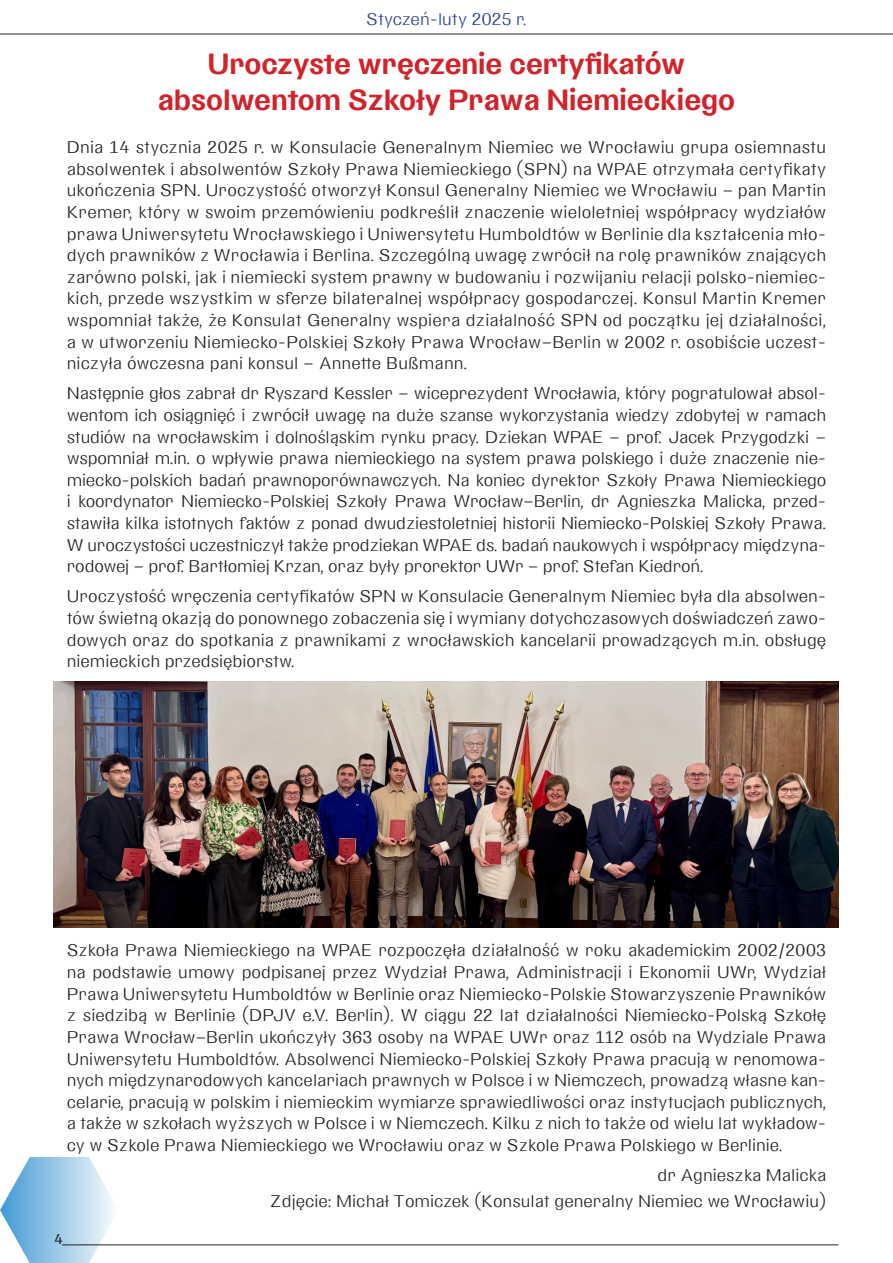
<style>
.page{position:relative;width:893px;height:1263px;background:#fff}
.page>*{position:absolute;margin:0;border:0;box-sizing:border-box;transform-origin:0 0}
.Tytuł{font:600 30px/36px "Leopoldina";color:#d1232a;text-align:center}
._01_tekst_glowny{font:100 18px/21.6px "Leopoldina";color:#231f20;text-align:justify}
.t1{font:100 18px "Leopoldina";color:#253f8e}
.t2{font:300 15px "Leopoldina";color:#231f20}
</style>
<div class="page">
<hr style="left:0;top:34px;width:893px;height:1px;background:#231f20">
<svg style="left:0;top:1157px;width:119px;height:106px"></svg>
<hr style="left:62px;top:1244px;width:776px;height:1px;background:#231f20">
<img style="left:54px;top:681px;width:784px;height:246px">
<p class="t1" style="left:366px;top:7px;width:162px">Styczeń-luty 2025 r.</p>
<p class="Tytuł" style="left:158px;top:47px;width:579px">Uroczyste wręczenie certyfikatów absolwentom Szkoły Prawa Niemieckiego</p>
<p class="_01_tekst_glowny" style="left:67px;top:137px;width:761px">Dnia 14 stycznia 2025 r. w Konsulacie Generalnym Niemiec we Wrocławiu grupa osiemnastu absolwentek i absolwentów Szkoły Prawa Niemieckiego (SPN) na WPAE otrzymała certyfikaty ukończenia SPN. Uroczystość otworzył Konsul Generalny Niemiec we Wrocławiu – pan Martin Kremer, który w swoim przemówieniu podkreślił znaczenie wieloletniej współpracy wydziałów prawa Uniwersytetu Wrocławskiego i Uniwersytetu Humboldtów w Berlinie dla kształcenia mło&shy;dych prawników z Wrocławia i Berlina. Szczególną uwagę zwrócił na rolę prawników znających zarówno polski, jak i niemiecki system prawny w budowaniu i rozwijaniu relacji polsko-niemiec&shy;kich, przede wszystkim w sferze bilateralnej współpracy gospodarczej. Konsul Martin Kremer wspomniał także, że Konsulat Generalny wspiera działalność SPN od początku jej działalności, a w utworzeniu Niemiecko-Polskiej Szkoły Prawa Wrocław–Berlin w 2002 r. osobiście uczest&shy;niczyła ówczesna pani konsul – Annette Bußmann.</p>
<p class="_01_tekst_glowny" style="left:67px;top:383px;width:761px">Następnie głos zabrał dr Ryszard Kessler – wiceprezydent Wrocławia, który pogratulował absol&shy;wentom ich osiągnięć i zwrócił uwagę na duże szanse wykorzystania wiedzy zdobytej w ramach studiów na wrocławskim i dolnośląskim rynku pracy. Dziekan WPAE – prof. Jacek Przygodzki – wspomniał m.in. o wpływie prawa niemieckiego na system prawa polskiego i duże znaczenie nie&shy;miecko-polskich badań prawnoporównawczych. Na koniec dyrektor Szkoły Prawa Niemieckiego i koordynator Niemiecko-Polskiej Szkoły Prawa Wrocław–Berlin, dr Agnieszka Malicka, przed&shy;stawiła kilka istotnych faktów z ponad dwudziestoletniej historii Niemiecko-Polskiej Szkoły Prawa.<br>W uroczystości uczestniczył także prodziekan WPAE ds. badań naukowych i współpracy międzyna&shy;rodowej – prof. Bartłomiej Krzan, oraz były prorektor UWr – prof. Stefan Kiedroń.</p>
<p class="_01_tekst_glowny" style="left:67px;top:586px;width:761px">Uroczystość wręczenia certyfikatów SPN w Konsulacie Generalnym Niemiec była dla absolwen&shy;tów świetną okazją do ponownego zobaczenia się i wymiany dotychczasowych doświadczeń zawo&shy;dowych oraz do spotkania z prawnikami z wrocławskich kancelarii prowadzących m.in. obsługę niemieckich przedsiębiorstw.</p>
<p class="_01_tekst_glowny" style="left:67px;top:940px;width:761px">Szkoła Prawa Niemieckiego na WPAE rozpoczęła działalność w roku akademickim 2002/2003 na podstawie umowy podpisanej przez Wydział Prawa, Administracji i Ekonomii UWr, Wydział Prawa Uniwersytetu Humboldtów w Berlinie oraz Niemiecko-Polskie Stowarzyszenie Prawników z siedzibą w Berlinie (DPJV e.V. Berlin). W ciągu 22 lat działalności Niemiecko-Polską Szkołę Prawa Wrocław–Berlin ukończyły 363 osoby na WPAE UWr oraz 112 osób na Wydziale Prawa Uniwersytetu Humboldtów. Absolwenci Niemiecko-Polskiej Szkoły Prawa pracują w renomowa&shy;nych międzynarodowych kancelariach prawnych w Polsce i w Niemczech, prowadzą własne kan&shy;celarie, pracują w polskim i niemieckim wymiarze sprawiedliwości oraz instytucjach publicznych, a także w szkołach wyższych w Polsce i w Niemczech. Kilku z nich to także od wielu lat wykładow&shy;cy w Szkole Prawa Niemieckiego we Wrocławiu oraz w Szkole Prawa Polskiego w Berlinie.</p>
<p class="_01_tekst_glowny" style="left:657px;top:1164px;width:170px">dr Agnieszka Malicka</p>
<p class="_01_tekst_glowny" style="left:270px;top:1190px;width:558px">Zdjęcie: Michał Tomiczek (Konsulat generalny Niemiec we Wrocławiu)</p>
<p class="t2" style="left:54px;top:1229px;width:10px">4</p>
</div>
